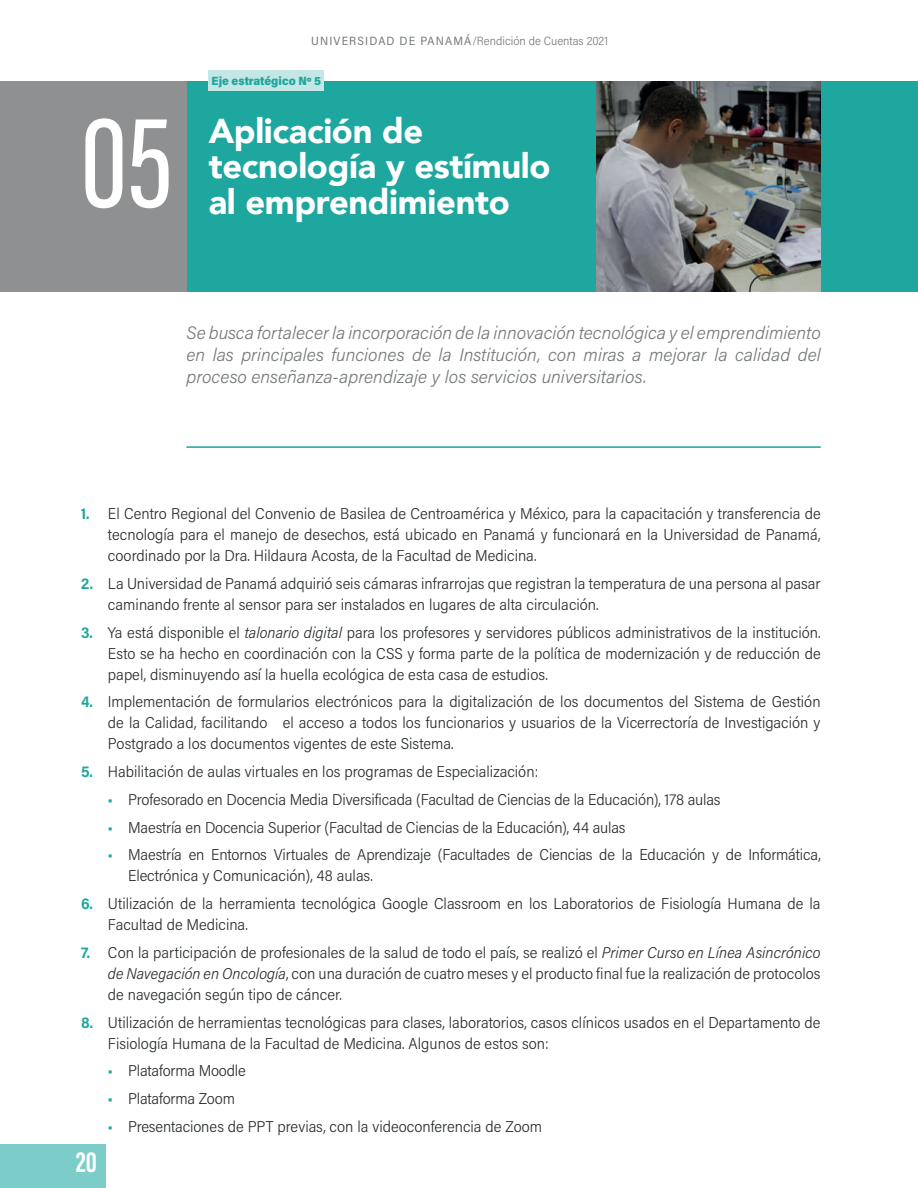
<style>
.page{position:relative;width:918px;height:1188px;background:#fff}
.page>*{position:absolute;margin:0;border:0;box-sizing:border-box;transform-origin:0 0}
.t1{font:500 135px "Acumin Pro Extra Cond";color:#fff}
.t2{font:900 34.5px/36px "Avenir";letter-spacing:-.01em;color:#fff}
.t3{font:700 30px "Acumin Pro Extra Cond";color:#fff}
.t4{font:italic 300 18px/21.6px "Acumin Pro";color:#75797b;text-align:justify}
.t5{font:300 15.75px/21px "Acumin Pro Semi Cond";color:#292d2f;text-align:justify}
.t6{font:300 12px "Acumin Pro Semi Cond";color:#75797b}
.t7{font:900 12px "Acumin Pro Semi Cond";color:#1da79e}
.s1{font-weight:400}
.s2{font-weight:700;color:#1da79e}
.s3{font-style:italic}
</style>
<div class="page">
<div style="left:0;top:1145px;width:105px;height:43px;background:#7ccdca"></div>
<div style="left:0;top:81px;width:918px;height:211px;background:#1da79e"></div>
<div style="left:0;top:81px;width:186px;height:211px;background:#8e9091"></div>
<img style="left:596px;top:81px;width:225px;height:211px">
<hr style="left:186px;top:446px;width:635px;height:2px;background:#1da79e">
<div style="left:209px;top:71px;width:115px;height:20px;background:#c4e6e5"></div>
<p class="t6" style="left:311px;top:32px;width:299px"><span class="s1">UNIVERSIDAD DE PANAMÁ</span>/Rendición de Cuentas 2021</p>
<h1 class="t1" style="left:81px;top:80px;width:94px">05</h1>
<p class="t7" style="left:212px;top:73px;width:111px">Eje estratégico Nº 5</p>
<h2 class="t2" style="left:209px;top:112px;width:343px">Aplicación de tecnología y estímulo</h2>
<h2 class="t2" style="left:209px;top:184px;width:303px">al emprendimiento</h2>
<p class="t4" style="left:186px;top:322px;width:636px">Se busca fortalecer la incorporación de la innovación tecnológica y el emprendimiento en las principales funciones de la Institución, con miras a mejorar la calidad del proceso enseñanza-aprendizaje y los servicios universitarios.</p>
<p class="t5" style="left:108px;top:503px;width:714px;text-indent:-27px"><span class="s2">1.</span> El Centro Regional del Convenio de Basilea de Centroamérica y México, para la capacitación y transferencia de tecnología para el manejo de desechos, está ubicado en Panamá y funcionará en la Universidad de Panamá, coordinado por la Dra. Hildaura Acosta, de la Facultad de Medicina.</p>
<p class="t5" style="left:108px;top:572px;width:714px;text-indent:-27px"><span class="s2">2.</span> La Universidad de Panamá adquirió seis cámaras infrarrojas que registran la temperatura de una persona al pasar caminando frente al sensor para ser instalados en lugares de alta circulación.</p>
<p class="t5" style="left:108px;top:621px;width:714px;text-indent:-27px"><span class="s2">3.</span> Ya está disponible el <span class="s3">talonario digital</span> para los profesores y servidores públicos administrativos de la institución.<br>Esto se ha hecho en coordinación con la CSS y forma parte de la política de modernización y de reducción de papel, disminuyendo así la huella ecológica de esta casa de estudios.</p>
<p class="t5" style="left:108px;top:691px;width:714px;text-indent:-27px"><span class="s2">4.</span> Implementación de formularios electrónicos para la digitalización de los documentos del Sistema de Gestión de la Calidad, facilitando el acceso a todos los funcionarios y usuarios de la Vicerrectoría de Investigación y Postgrado a los documentos vigentes de este Sistema.</p>
<p class="t5" style="left:81px;top:761px;width:459px"><span class="s2">5.</span> Habilitación de aulas virtuales en los programas de Especialización:</p>
<p class="t5" style="left:108px;top:788px;width:614px"><span class="s2">•</span> Profesorado en Docencia Media Diversificada (Facultad de Ciencias de la Educación), 178 aulas</p>
<p class="t5" style="left:108px;top:816px;width:519px"><span class="s2">•</span> Maestría en Docencia Superior (Facultad de Ciencias de la Educación), 44 aulas</p>
<p class="t5" style="left:128px;top:844px;width:694px;text-indent:-20px"><span class="s2">•</span> Maestría en Entornos Virtuales de Aprendizaje (Facultades de Ciencias de la Educación y de Informática,<br>Electrónica y Comunicación), 48 aulas.</p>
<p class="t5" style="left:108px;top:893px;width:714px;text-indent:-27px"><span class="s2">6.</span> Utilización de la herramienta tecnológica Google Classroom en los Laboratorios de Fisiología Humana de la<br>Facultad de Medicina.</p>
<p class="t5" style="left:108px;top:941px;width:714px;text-indent:-27px"><span class="s2">7.</span> Con la participación de profesionales de la salud de todo el país, se realizó el <span class="s3">Primer Curso en Línea Asincrónico de Navegación en Oncología</span>, con una duración de cuatro meses y el producto final fue la realización de protocolos de navegación según tipo de cáncer.</p>
<p class="t5" style="left:108px;top:1011px;width:714px;text-indent:-27px"><span class="s2">8.</span> Utilización de herramientas tecnológicas para clases, laboratorios, casos clínicos usados en el Departamento de<br>Fisiología Humana de la Facultad de Medicina. Algunos de estos son:</p>
<p class="t5" style="left:108px;top:1060px;width:139px"><span class="s2">•</span> Plataforma Moodle</p>
<p class="t5" style="left:108px;top:1088px;width:129px"><span class="s2">•</span> Plataforma Zoom</p>
<p class="t5" style="left:108px;top:1115px;width:436px"><span class="s2">•</span> Presentaciones de PPT previas, con la videoconferencia de Zoom</p>
<h3 class="t3" style="left:76px;top:1143px;width:23px">20</h3>
</div>
